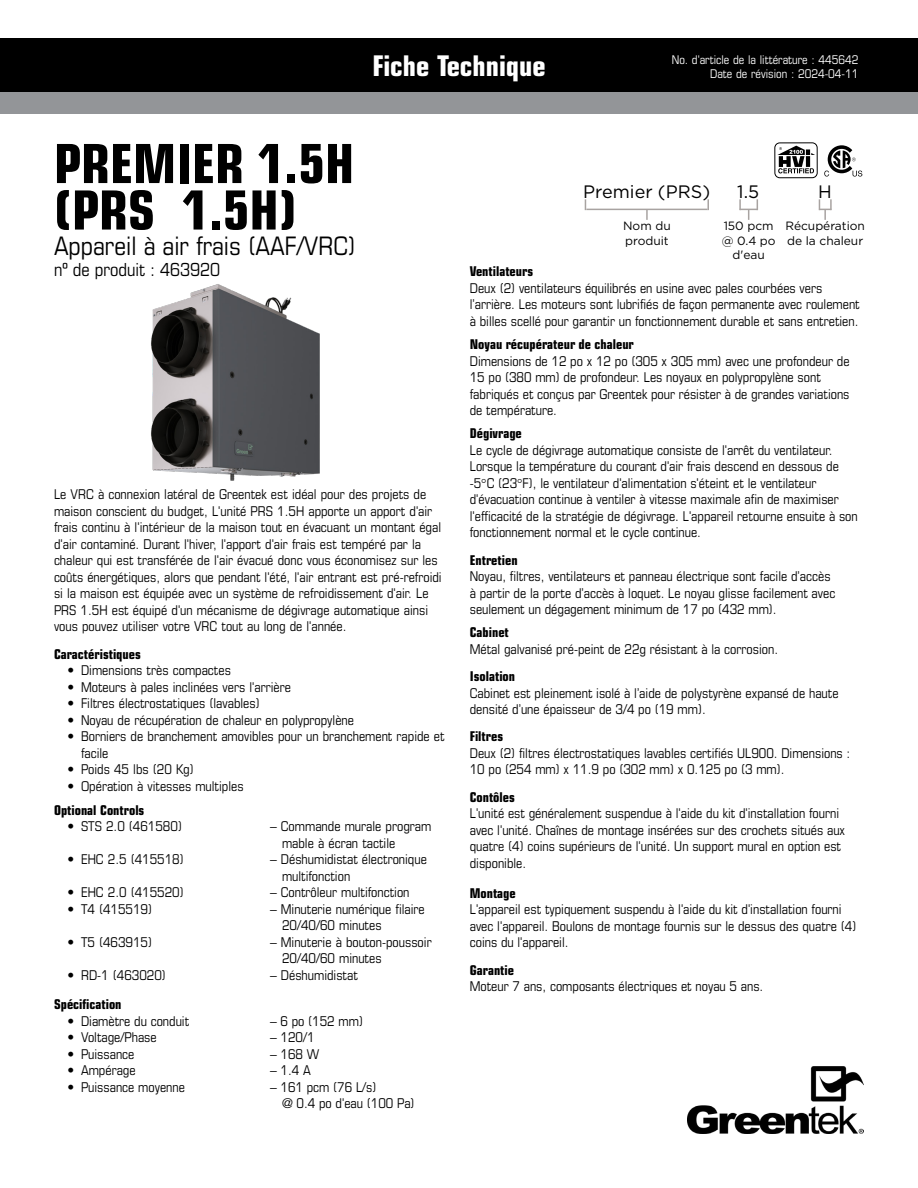
<style>
.page{position:relative;width:918px;height:1188px;background:#fff}
.page>*{position:absolute;margin:0;border:0;box-sizing:border-box;transform-origin:0 0}
.t1{font:700 condensed 54px/46.5px "Eurostile LT Std";color:#000}
.t2{font:700 condensed 28.5px "Eurostile LT Std";color:#fff}
.t3{font:condensed 25.5px "Eurostile LT Std";color:#000}
.t4{font:condensed 18px "Eurostile LT Std";color:#000}
.t5{font:18px "Gotham";color:#000}
.t6{font:condensed 13.5px/16.5px "Eurostile LT Std";color:#000}
.t7{font:700 condensed 13.5px "Eurostile LT Std";color:#000}
.t8{font:condensed 12px/14.4px "Eurostile LT Std";color:#fff;text-align:right}
.t9{font:12px/14.4px "Gotham";color:#000}
.s1{font-family:"Times New Roman";font-stretch:normal}
</style>
<div class="page">
<div style="left:0;top:38px;width:918px;height:54px;background:#000"></div>
<div style="left:0;top:92px;width:918px;height:21px;background:#939598"></div>
<svg style="left:824px;top:145px;width:38px;height:32px"></svg>
<svg style="left:775px;top:143px;width:42px;height:35px"></svg>
<div style="left:775px;top:143px;width:42px;height:35px;border:1px solid #000;border-radius:5px"></div>
<svg style="left:777px;top:146px;width:38px;height:27px"></svg>
<img style="left:688px;top:1067px;width:176px;height:67px">
<svg style="left:646px;top:210px;width:2px;height:10px"></svg>
<svg style="left:707px;top:199px;width:2px;height:11px"></svg>
<hr style="left:586px;top:209px;width:122px;height:1px;background:#a8a3a1">
<svg style="left:739px;top:199px;width:19px;height:21px"></svg>
<svg style="left:819px;top:199px;width:13px;height:21px"></svg>
<img style="left:151px;top:284px;width:169px;height:197px">
<h2 class="t2" style="left:372px;top:49px;width:175px">Fiche Technique</h2>
<p class="t8" style="left:672px;top:52px;width:188px">No. d'article de la littérature : 445642<br>Date de révision : 2024-04-11</p>
<h1 class="t1" style="left:54px;top:141px;width:302px">PREMIER 1.5H (PRS 1.5H)</h1>
<h3 class="t3" style="left:54px;top:231px;width:303px">Appareil à air frais (AAF/VRC)</h3>
<h3 class="t4" style="left:54px;top:259px;width:168px">no de produit : 463920</h3>
<p class="t6" style="left:54px;top:486px;width:389px">Le VRC à connexion latéral de Greentek est idéal pour des projets de maison conscient du budget, L'unité PRS 1.5H apporte un apport d'air frais continu à l'intérieur de la maison tout en évacuant un montant égal d'air contaminé. Durant l'hiver, l'apport d'air frais est tempéré par la chaleur qui est transférée de l'air évacué donc vous économisez sur les coûts énergétiques, alors que pendant l'été, l'air entrant est pré-refroidi si la maison est équipée avec un système de refroidissement d'air. Le PRS 1.5H est équipé d'un mécanisme de dégivrage automatique ainsi vous pouvez utiliser votre VRC tout au long de l'année.</p>
<p class="t7" style="left:54px;top:646px;width:88px">Caractéristiques</p>
<p class="t6" style="left:68px;top:662px;width:165px">• Dimensions très compactes</p>
<p class="t6" style="left:68px;top:678px;width:225px">• Moteurs à pales inclinées vers l'arrière</p>
<p class="t6" style="left:68px;top:695px;width:194px">• Filtres électrostatiques (lavables)</p>
<p class="t6" style="left:68px;top:711px;width:288px">• Noyau de récupération de chaleur en polypropylène</p>
<p class="t6" style="left:81px;top:728px;width:365px;text-indent:-14px">• Borniers de branchement amovibles pour un branchement rapide et facile</p>
<p class="t6" style="left:68px;top:761px;width:128px">• Poids 45 lbs (20 Kg)</p>
<p class="t6" style="left:68px;top:777px;width:178px">• Opération à vitesses multiples</p>
<p class="t7" style="left:54px;top:802px;width:92px">Optional Controls</p>
<p class="t6" style="left:68px;top:818px;width:116px">• STS 2.0 (461580)</p>
<p class="t6" style="left:282px;top:818px;width:151px;text-indent:-12px">– Commande murale program mable à écran tactile</p>
<p class="t6" style="left:68px;top:851px;width:118px">• EHC 2.5 (415518)</p>
<p class="t6" style="left:282px;top:851px;width:146px;text-indent:-12px">– Déshumidistat électronique multifonction</p>
<p class="t6" style="left:68px;top:884px;width:118px">• EHC 2.0 (415520)</p>
<p class="t6" style="left:270px;top:884px;width:141px">– Contrôleur multifonction</p>
<p class="t6" style="left:68px;top:900px;width:86px">• T4 (415519)</p>
<p class="t6" style="left:282px;top:900px;width:144px;text-indent:-12px">– Minuterie numérique filaire<br>20/40/60 minutes</p>
<p class="t6" style="left:68px;top:933px;width:86px">• T5 (463915)</p>
<p class="t6" style="left:282px;top:933px;width:151px;text-indent:-12px">– Minuterie à bouton-poussoir<br>20/40/60 minutes</p>
<p class="t6" style="left:68px;top:966px;width:100px">• RD-1 (463020)</p>
<p class="t6" style="left:270px;top:966px;width:89px">– Déshumidistat</p>
<p class="t7" style="left:54px;top:996px;width:69px">Spécification</p>
<p class="t6" style="left:68px;top:1012px;width:123px">• Diamètre du conduit</p>
<p class="t6" style="left:270px;top:1012px;width:95px">– 6 po (152 mm)</p>
<p class="t6" style="left:68px;top:1029px;width:91px">• Voltage/Phase</p>
<p class="t6" style="left:270px;top:1029px;width:46px">– 120/1</p>
<p class="t6" style="left:68px;top:1045px;width:69px">• Puissance</p>
<p class="t6" style="left:270px;top:1045px;width:51px">– 168 W</p>
<p class="t6" style="left:68px;top:1062px;width:70px">• Ampérage</p>
<p class="t6" style="left:270px;top:1062px;width:42px">– 1.4 A</p>
<p class="t6" style="left:68px;top:1078px;width:119px">• Puissance moyenne</p>
<p class="t6" style="left:282px;top:1078px;width:134px;text-indent:-12px">– 161 pcm (76 L/s)<br>@ 0.4 po d'eau (100 Pa)</p>
<h3 class="t5" style="left:583px;top:182px;width:128px">Premier (PRS)</h3>
<h3 class="t5" style="left:737px;top:182px;width:23px">1.5</h3>
<h3 class="t5" style="left:818px;top:182px;width:15px">H</h3>
<p class="t9" style="left:623px;top:219px;width:49px">Nom du produit</p>
<p class="t9" style="left:722px;top:219px;width:56px;text-align:center">150 pcm @ 0.4 po d'eau</p>
<p class="t9" style="left:785px;top:219px;width:81px">Récupération de la chaleur</p>
<p class="t7" style="left:470px;top:263px;width:65px">Ventilateurs</p>
<p class="t6" style="left:470px;top:280px;width:392px">Deux (2) ventilateurs équilibrés en usine avec pales courbées vers l’arrière. Les moteurs sont lubrifiés de façon permanente avec roulement à billes scellé pour garantir un fonctionnement durable et sans entretien.</p>
<p class="t7" style="left:470px;top:336px;width:166px">Noyau récupérateur de chaleur</p>
<p class="t6" style="left:470px;top:352px;width:381px">Dimensions de 12 po x 12 po (305 x 305 mm) avec une profondeur de 15 po (380 mm) de profondeur. Les noyaux en polypropylène sont fabriqués et conçus par Greentek pour résister à de grandes variations de température.</p>
<p class="t7" style="left:470px;top:425px;width:54px">Dégivrage</p>
<p class="t6" style="left:470px;top:442px;width:390px">Le cycle de dégivrage automatique consiste de l'arrêt du ventilateur.<br>Lorsque la température du courant d'air frais descend en dessous de -5<span class="s1">°</span>C (23<span class="s1">°</span>F), le ventilateur d'alimentation s'éteint et le ventilateur d'évacuation continue à ventiler à vitesse maximale afin de maximiser l'efficacité de la stratégie de dégivrage. L'appareil retourne ensuite à son fonctionnement normal et le cycle continue.</p>
<p class="t7" style="left:470px;top:552px;width:49px">Entretien</p>
<p class="t6" style="left:470px;top:568px;width:367px">Noyau, filtres, ventilateurs et panneau électrique sont facile d’accès à partir de la porte d’accès à loquet. Le noyau glisse facilement avec seulement un dégagement minimum de 17 po (432 mm).</p>
<p class="t7" style="left:470px;top:624px;width:41px">Cabinet</p>
<p class="t6" style="left:470px;top:641px;width:310px">Métal galvanisé pré-peint de 22g résistant à la corrosion.</p>
<p class="t7" style="left:470px;top:668px;width:47px">Isolation</p>
<p class="t6" style="left:470px;top:684px;width:370px">Cabinet est pleinement isolé à l’aide de polystyrène expansé de haute densité d’une épaisseur de 3/4 po (19 mm).</p>
<p class="t7" style="left:470px;top:728px;width:35px">Filtres</p>
<p class="t6" style="left:470px;top:745px;width:382px">Deux (2) filtres électrostatiques lavables certifiés UL900. Dimensions :<br>10 po (254 mm) x 11.9 po (302 mm) x 0.125 po (3 mm).</p>
<p class="t7" style="left:470px;top:789px;width:47px">Contôles</p>
<p class="t6" style="left:470px;top:805px;width:377px">L'unité est généralement suspendue à l'aide du kit d'installation fourni avec l'unité. Chaînes de montage insérées sur des crochets situés aux quatre (4) coins supérieurs de l'unité. Un support mural en option est disponible.</p>
<p class="t7" style="left:470px;top:885px;width:48px">Montage</p>
<p class="t6" style="left:470px;top:901px;width:388px">L'appareil est typiquement suspendu à l'aide du kit d'installation fourni avec l'appareil. Boulons de montage fournis sur le dessus des quatre (4) coins du l'appareil.</p>
<p class="t7" style="left:470px;top:961px;width:46px">Garantie</p>
<p class="t6" style="left:470px;top:978px;width:295px">Moteur 7 ans, composants électriques et noyau 5 ans.</p>
</div>
